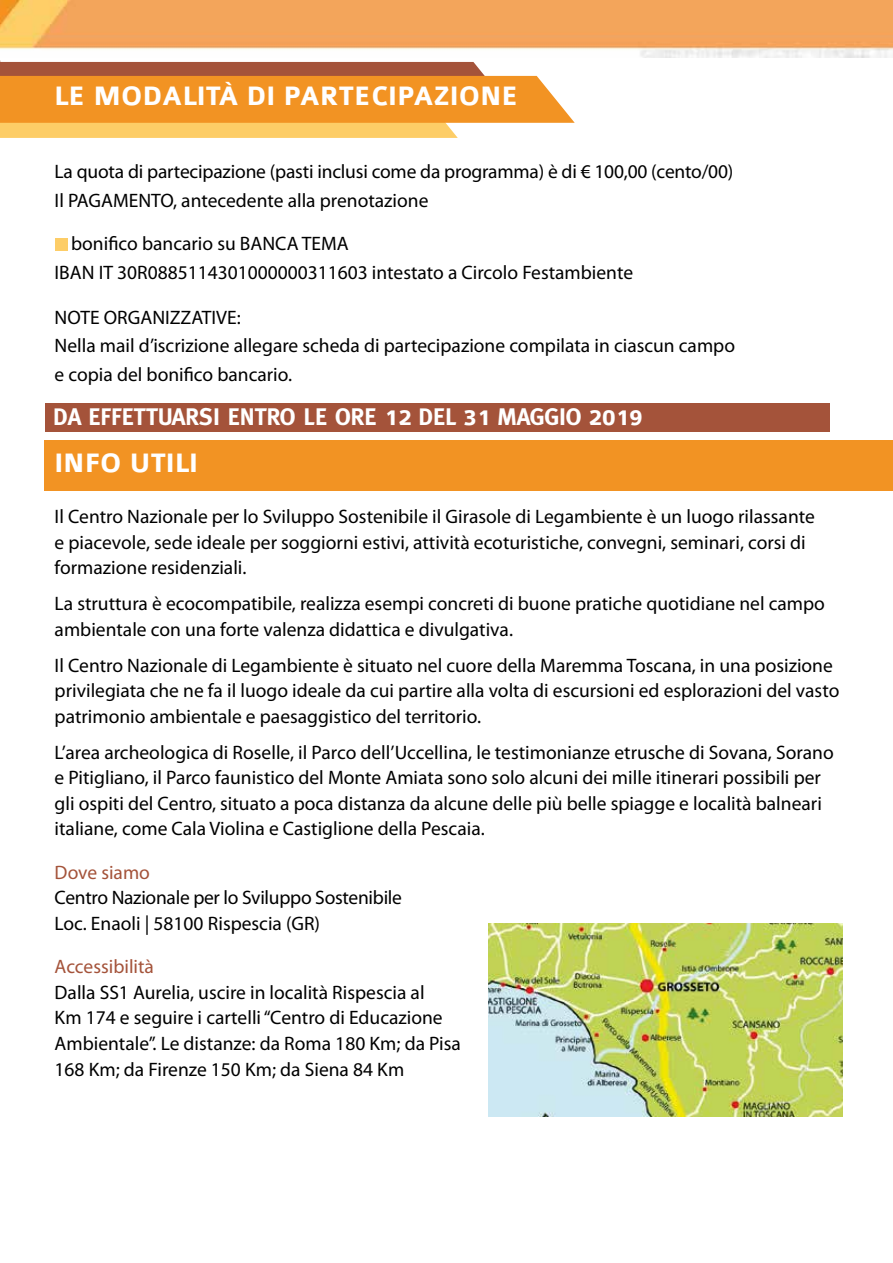
<style>
.page{position:relative;width:893px;height:1263px;background:#fff}
.page>*{position:absolute;margin:0;border:0;box-sizing:border-box;transform-origin:0 0}
.t1{font:700 28.5px "Colaborate";color:#fff}
.t2{font:700 24px "Meta";color:#fff}
.t3{font:19.5px/25.5px "Myriad Pro";color:#000}
.t4{font:19.5px "Myriad Pro";color:#a4533a}
.s1{font-family:"Colaborate"}
</style>
<div class="page">
<div style="left:45px;top:403px;width:785px;height:28px;background:#a4533a"></div>
<div style="left:45px;top:440px;width:848px;height:50px;background:#f29323"></div>
<img style="left:488px;top:923px;width:354px;height:193px">
<svg style="left:0;top:62px;width:575px;height:76px;background:#e89c45"></svg>
<div style="left:55px;top:238px;width:12px;height:13px;background:#fdcd67"></div>
<img style="left:0;top:0;width:893px;height:58px">
<h1 class="t1" style="left:54px;top:81px;width:466px">LE MODALITÀ DI PARTECIPAZIONE</h1>
<p class="t3" style="left:55px;top:157px;width:680px;line-height:28.5px">La quota di partecipazione (pasti inclusi come da programma) è di € 100,00 (cento/00)<br>Il PAGAMENTO, antecedente alla prenotazione</p>
<p class="t3" style="left:55px;top:229px;width:580px;line-height:28.5px;text-indent:17px">bonifico bancario su BANCA TEMA<br>IBAN IT 30R0885114301000000311603 intestato a Circolo Festambiente</p>
<p class="t3" style="left:55px;top:303px;width:682px;line-height:28.5px">NOTE ORGANIZZATIVE:<br>Nella mail d’iscrizione allegare scheda di partecipazione compilata in ciascun campo e copia del bonifico bancario.</p>
<p class="t2" style="left:53px;top:403px;width:591px">DA EFFETTUARSI ENTRO LE ORE <span class="s1">12</span> DEL <span class="s1">31</span> MAGGIO <span class="s1">2019</span></p>
<h1 class="t1" style="left:54px;top:448px;width:145px">INFO UTILI</h1>
<p class="t3" style="left:55px;top:504px;width:762px">Il Centro Nazionale per lo Sviluppo Sostenibile il Girasole di Legambiente è un luogo rilassante e piacevole, sede ideale per soggiorni estivi, attività ecoturistiche, convegni, seminari, corsi di formazione residenziali.</p>
<p class="t3" style="left:55px;top:591px;width:772px">La struttura è ecocompatibile, realizza esempi concreti di buone pratiche quotidiane nel campo ambientale con una forte valenza didattica e divulgativa.</p>
<p class="t3" style="left:55px;top:652px;width:786px">Il Centro Nazionale di Legambiente è situato nel cuore della Maremma Toscana, in una posizione privilegiata che ne fa il luogo ideale da cui partire alla volta di escursioni ed esplorazioni del vasto patrimonio ambientale e paesaggistico del territorio.</p>
<p class="t3" style="left:55px;top:739px;width:781px">L’area archeologica di Roselle, il Parco dell’Uccellina, le testimonianze etrusche di Sovana, Sorano e Pitigliano, il Parco faunistico del Monte Amiata sono solo alcuni dei mille itinerari possibili per gli ospiti del Centro, situato a poca distanza da alcune delle più belle spiagge e località balneari italiane, come Cala Violina e Castiglione della Pescaia.</p>
<p class="t4" style="left:55px;top:860px;width:97px">Dove siamo</p>
<p class="t3" style="left:55px;top:885px;width:349px">Centro Nazionale per lo Sviluppo Sostenibile<br>Loc. Enaoli | 58100 Rispescia (GR)</p>
<p class="t4" style="left:55px;top:955px;width:101px">Accessibilità</p>
<p class="t3" style="left:55px;top:979px;width:408px">Dalla SS1 Aurelia, uscire in località Rispescia al<br>Km 174 e seguire i cartelli “Centro di Educazione Ambientale”. Le distanze: da Roma 180 Km; da Pisa 168 Km; da Firenze 150 Km; da Siena 84 Km</p>
</div>
